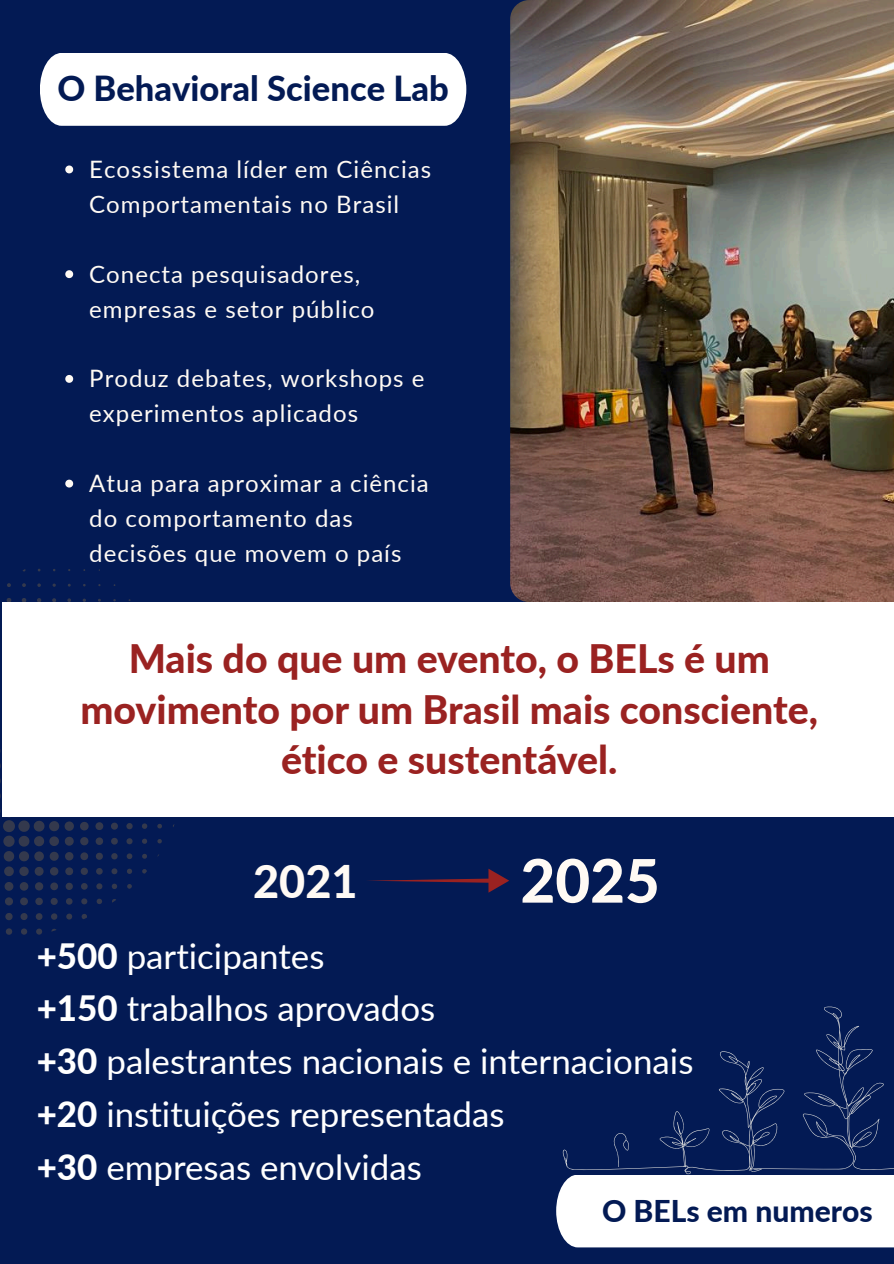
<style>
.page{position:relative;width:894px;height:1264px;background:#fff}
.page>*{position:absolute;margin:0;border:0;box-sizing:border-box;transform-origin:0 0}
.t1{font:800 60px "Lato";color:#fffaf4}
.t2{font:800 45px "Lato";color:#fffaf4}
.t3{font:800 39.3px/50.7px "Lato";color:#9a2221;text-align:center}
.t4{font:34.95px/52.9px "Lato";color:#fff}
.t5{font:800 34.5px "Lato";color:#031a54}
.t6{font:800 30px "Lato";color:#031a54}
.t7{font:24px/35px "Lato";letter-spacing:.04em;color:#fffaf4}
.s1{font-weight:800}
</style>
<div class="page">
<div style="left:0;top:0;width:893px;height:1263px;background:#031a54"></div>
<svg style="left:0;top:569px;width:175px;height:366px"></svg>
<div style="left:2px;top:602px;width:891px;height:215px;background:#fff"></div>
<img style="left:510px;top:0;width:383px;height:601px">
<div style="left:40px;top:53px;width:426px;height:73px;background:#fff"></div>
<svg style="left:562px;top:1006px;width:331px;height:168px"></svg>
<div style="left:556px;top:1174px;width:337px;height:73px;background:#fff"></div>
<svg style="left:368px;top:868px;width:141px;height:24px"></svg>
<svg style="left:65px;top:165px;width:8px;height:8px"></svg>
<svg style="left:65px;top:270px;width:8px;height:8px"></svg>
<svg style="left:65px;top:375px;width:8px;height:8px"></svg>
<svg style="left:65px;top:479px;width:8px;height:8px"></svg>
<h3 class="t5" style="left:57px;top:67px;width:393px">O Behavioral Science Lab</h3>
<p class="t7" style="left:89px;top:151px;width:343px">Ecossistema líder em Ciências<br>Comportamentais no Brasil</p>
<p class="t7" style="left:89px;top:256px;width:287px">Conecta pesquisadores, empresas e setor público</p>
<p class="t7" style="left:89px;top:360px;width:337px">Produz debates, workshops e experimentos aplicados</p>
<p class="t7" style="left:89px;top:465px;width:341px">Atua para aproximar a ciência do comportamento das decisões que movem o país</p>
<h3 class="t3" style="left:80px;top:632px;width:739px">Mais do que um evento, o BELs é um movimento por um Brasil mais consciente, ético e sustentável.</h3>
<h2 class="t2" style="left:253px;top:853px;width:106px">2021</h2>
<h1 class="t1" style="left:520px;top:843px;width:141px">2025</h1>
<h3 class="t4" style="left:37px;top:928px;width:658px"><span class="s1">+500</span> participantes<br><span class="s1">+150</span> trabalhos aprovados<br><span class="s1">+30</span> palestrantes nacionais e internacionais <span class="s1">+20</span> instituições representadas<br><span class="s1">+30</span> empresas envolvidas</h3>
<p class="t6" style="left:602px;top:1192px;width:272px">O BELs em numeros</p>
</div>
